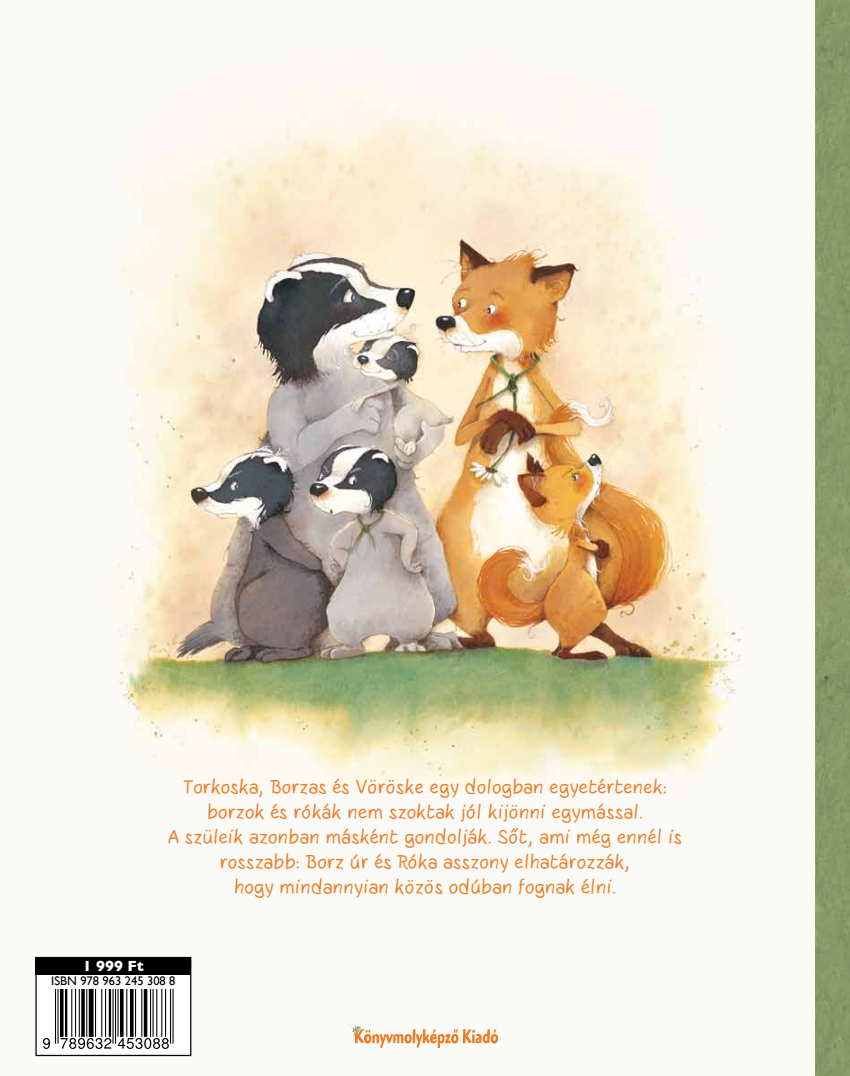
<style>
.page{position:relative;width:850px;height:1076px;background:#fff}
.page>*{position:absolute;margin:0;border:0;box-sizing:border-box;transform-origin:0 0}
.t1{font:700 18.75px/25px "Susi Script";color:#ee7c27;text-align:center}
.t2{font:700 15px "Gill Sans";color:#fff}
.t3{font:12.5px "Gill Sans";color:#000}
</style>
<div class="page">
<img style="left:35px;top:0;width:815px;height:1076px">
<img style="left:356px;top:1030px;width:141px;height:17px">
<img style="left:348px;top:1024px;width:17px;height:12px">
<div style="left:35px;top:957px;width:156px;height:95px;background:#fff"></div>
<div style="left:35px;top:957px;width:156px;height:17px;background:#000"></div>
<svg style="left:55px;top:989px;width:119px;height:60px"></svg>
<hr style="left:55px;top:989px;width:1px;height:54px;background:#000">
<hr style="left:57px;top:989px;width:2px;height:54px;background:#000">
<svg style="left:60px;top:989px;width:4px;height:48px"></svg>
<hr style="left:65px;top:989px;width:2px;height:48px;background:#000">
<hr style="left:71px;top:989px;width:1px;height:48px;background:#000">
<hr style="left:75px;top:989px;width:1px;height:48px;background:#000">
<hr style="left:79px;top:989px;width:1px;height:48px;background:#000">
<svg style="left:81px;top:989px;width:4px;height:48px"></svg>
<hr style="left:86px;top:989px;width:1px;height:48px;background:#000">
<div style="left:89px;top:989px;width:5px;height:48px;background:#000"></div>
<hr style="left:95px;top:989px;width:1px;height:48px;background:#000">
<hr style="left:101px;top:989px;width:1px;height:48px;background:#000">
<hr style="left:105px;top:989px;width:1px;height:48px;background:#000">
<hr style="left:109px;top:989px;width:2px;height:48px;background:#000">
<hr style="left:112px;top:989px;width:2px;height:54px;background:#000">
<hr style="left:115px;top:989px;width:1px;height:54px;background:#000">
<hr style="left:117px;top:989px;width:2px;height:48px;background:#000">
<svg style="left:120px;top:989px;width:4px;height:48px"></svg>
<hr style="left:126px;top:989px;width:1px;height:48px;background:#000">
<svg style="left:130px;top:989px;width:4px;height:48px"></svg>
<hr style="left:135px;top:989px;width:1px;height:48px;background:#000">
<hr style="left:141px;top:989px;width:1px;height:48px;background:#000">
<hr style="left:144px;top:989px;width:3px;height:48px;background:#000">
<hr style="left:150px;top:989px;width:1px;height:48px;background:#000">
<hr style="left:152px;top:989px;width:2px;height:48px;background:#000">
<hr style="left:156px;top:989px;width:1px;height:48px;background:#000">
<hr style="left:161px;top:989px;width:1px;height:48px;background:#000">
<hr style="left:165px;top:989px;width:1px;height:48px;background:#000">
<hr style="left:170px;top:989px;width:1px;height:54px;background:#000">
<hr style="left:172px;top:989px;width:2px;height:54px;background:#000">
<svg style="left:43px;top:1038px;width:7px;height:11px"></svg>
<svg style="left:61px;top:1038px;width:50px;height:11px"></svg>
<svg style="left:118px;top:1038px;width:51px;height:11px"></svg>
<div style="left:35px;top:957px;width:156px;height:99px;border:1px solid #000"></div>
<p class="t1" style="left:168px;top:773px;width:515px">Torkoska, Borzas és Vöröske egy dologban egyetértenek: borzok és rókák nem szoktak jól kijönni egymással.<br>A szüleik azonban másként gondolják. Sôt, ami még ennél is rosszabb: Borz úr és Róka asszony elhatározzák,<br>hogy mindannyian közös odúban fognak élni.</p>
<p class="t2" style="left:83px;top:957px;width:62px">1 999 Ft</p>
<p class="t3" style="left:51px;top:973px;width:126px">ISBN 978 963 245 308 8</p>
</div>
